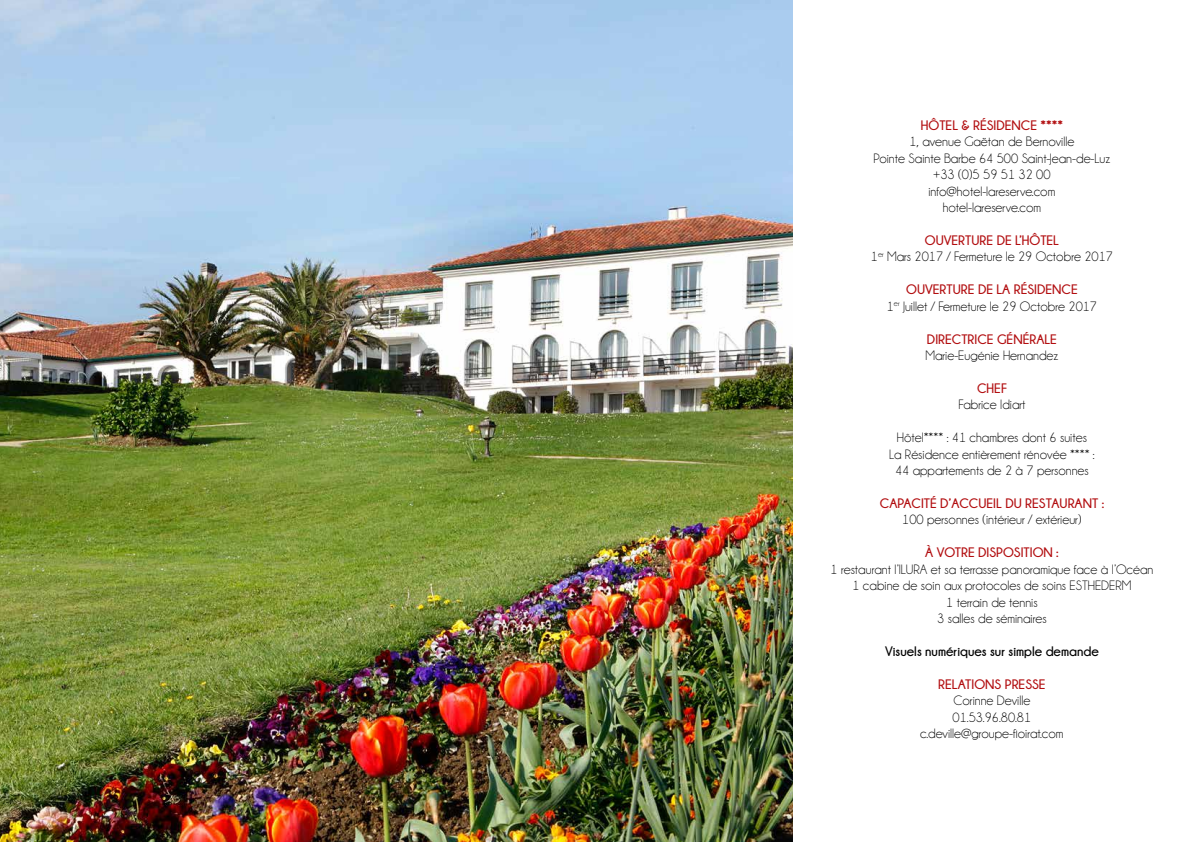
<style>
.page{position:relative;width:1191px;height:842px;background:#fff}
.page>*{position:absolute;margin:0;border:0;box-sizing:border-box;transform-origin:0 0}
.t1{font:13.7px/16.4px "Champagne&Limousines";color:#000;text-align:center}
.t2{font:700 13.7px "Champagne&Limousines";color:#b20e10}
.t3{font:700 13.7px "Champagne&Limousines";color:#000}
.s1{font-weight:700;color:#b20e10}
</style>
<div class="page">
<img style="left:0;top:0;width:792px;height:842px">
<p class="t2" style="left:921px;top:118px;width:144px">HÔTEL &amp; RÉSIDENCE ****</p>
<p class="t1" style="left:873px;top:134px;width:238px">1, avenue Gaëtan de Bernoville<br>Pointe Sainte Barbe 64 500 Saint-Jean-de-Luz +33 (0)5 59 51 32 00 info@hotel-lareserve.com<br>hotel-lareserve.com</p>
<p class="t1" style="left:871px;top:232px;width:244px"><span class="s1">OUVERTURE DE L’HÔTEL<br></span>1<sup>er</sup> Mars 2017 / Fermeture le 29 Octobre 2017</p>
<p class="t1" style="left:886px;top:282px;width:212px"><span class="s1">OUVERTURE DE LA RÉSIDENCE<br></span>1<sup>er</sup> Juillet / Fermeture le 29 Octobre 2017</p>
<p class="t2" style="left:927px;top:331px;width:131px">DIRECTRICE GÉNÉRALE</p>
<p class="t1" style="left:925px;top:347px;width:135px">Marie-Eugénie Hernandez</p>
<p class="t2" style="left:977px;top:381px;width:31px">CHEF</p>
<p class="t1" style="left:958px;top:397px;width:69px">Fabrice Idiart</p>
<p class="t1" style="left:889px;top:430px;width:207px">Hôtel**** : 41 chambres dont 6 suites<br>La Résidence entièrement rénovée **** :<br>44 appartements de 2 à 7 personnes</p>
<p class="t2" style="left:880px;top:496px;width:226px">CAPACITÉ D’ACCUEIL DU RESTAURANT :</p>
<p class="t1" style="left:902px;top:512px;width:181px">100 personnes (intérieur / extérieur)</p>
<p class="t2" style="left:925px;top:545px;width:135px">À VOTRE DISPOSITION :</p>
<p class="t1" style="left:830px;top:561px;width:324px">1 restaurant l’ILURA et sa terrasse panoramique face à l’Océan 1 cabine de soin aux protocoles de soins ESTHEDERM<br>1 terrain de tennis<br>3 salles de séminaires</p>
<p class="t3" style="left:885px;top:643px;width:215px">Visuels numériques sur simple demande</p>
<p class="t2" style="left:938px;top:676px;width:109px">RELATIONS PRESSE</p>
<p class="t1" style="left:920px;top:692px;width:145px">Corinne Deville<br>01.53.96.80.81 c.deville@groupe-floirat.com</p>
</div>
